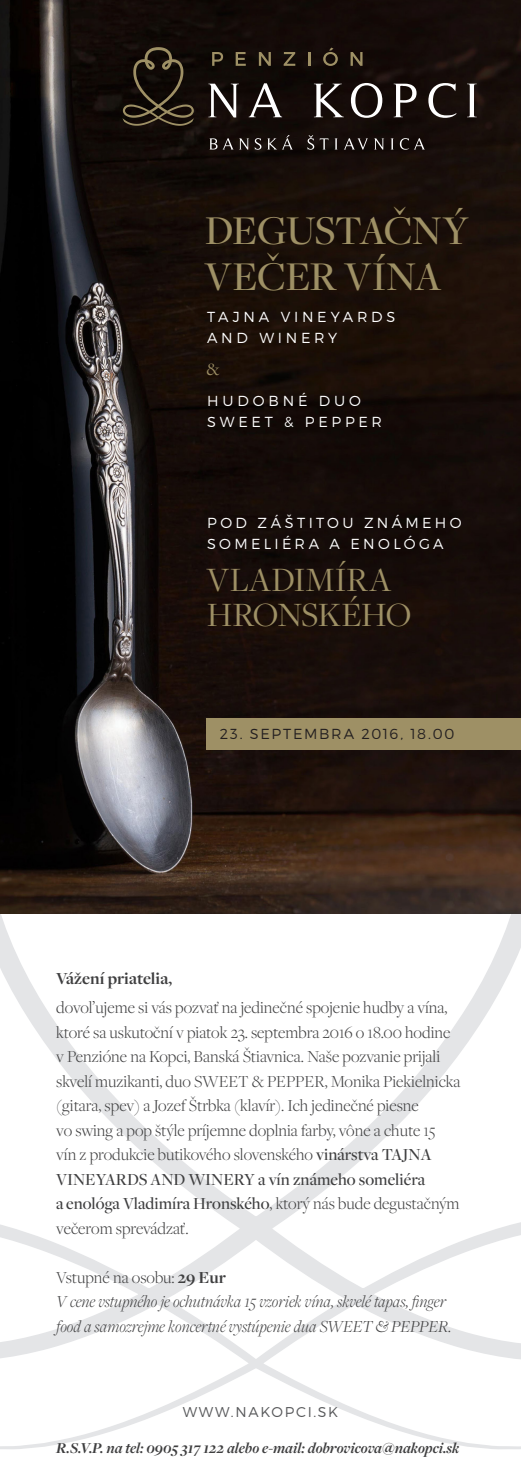
<style>
.page{position:relative;width:521px;height:1474px;background:#fff}
.page>*{position:absolute;margin:0;border:0;box-sizing:border-box;transform-origin:0 0}
.t1{font:500 42.35px "Freight Disp Pro";letter-spacing:-.015em;color:#9e9065}
.t2{font:35.35px/35px "Freight Disp Pro";letter-spacing:.005em;color:#9e9065}
.t3{font:18.03px "Freight Disp Pro";color:#9e9065}
.t4{font:300 17.5px/24.5px "Freight Disp Pro";color:#3e3e3f}
.t5{font:italic 300 17.5px/24.5px "Freight Disp Pro";color:#3e3e3f}
.t6{font:700 17.5px "Freight Disp Pro";color:#3e3e3f}
.t7{font:italic 700 15.75px "Freight Disp Pro";color:#3e3e3f}
.t8{font:300 14.53px/21px "Montserrat";letter-spacing:.245em;color:#fff}
.t9{font:300 14.53px "Montserrat";letter-spacing:.12em;color:#231f20}
.t10{font:300 14.53px "Montserrat";letter-spacing:.265em;color:#fff}
.t11{font:300 14.17px "Montserrat";letter-spacing:.12em;color:#57585a}
.s1{font-weight:500}
.s2{font-weight:700}
</style>
<div class="page">
<svg style="left:0;top:913px;width:521px;height:536px"></svg>
<img style="left:0;top:0;width:521px;height:913px">
<div style="left:207px;top:717px;width:314px;height:32px;background:#9e9065"></div>
<svg style="left:208px;top:84px;width:31px;height:33px"></svg>
<svg style="left:249px;top:83px;width:33px;height:34px"></svg>
<svg style="left:314px;top:84px;width:30px;height:33px"></svg>
<svg style="left:351px;top:83px;width:31px;height:35px"></svg>
<svg style="left:394px;top:84px;width:22px;height:33px"></svg>
<svg style="left:428px;top:83px;width:28px;height:35px"></svg>
<svg style="left:467px;top:84px;width:10px;height:33px"></svg>
<svg style="left:212px;top:52px;width:11px;height:14px"></svg>
<svg style="left:236px;top:52px;width:10px;height:14px"></svg>
<svg style="left:259px;top:52px;width:12px;height:14px"></svg>
<svg style="left:284px;top:52px;width:11px;height:14px"></svg>
<svg style="left:308px;top:52px;width:2px;height:14px"></svg>
<svg style="left:323px;top:48px;width:15px;height:18px"></svg>
<svg style="left:350px;top:52px;width:12px;height:14px"></svg>
<svg style="left:122px;top:47px;width:72px;height:79px;background:#292117"></svg>
<svg style="left:209px;top:138px;width:40px;height:12px"></svg>
<svg style="left:255px;top:138px;width:6px;height:12px"></svg>
<svg style="left:267px;top:135px;width:26px;height:14px"></svg>
<svg style="left:307px;top:135px;width:7px;height:15px"></svg>
<svg style="left:320px;top:138px;width:8px;height:11px"></svg>
<svg style="left:334px;top:138px;width:4px;height:11px"></svg>
<svg style="left:344px;top:138px;width:24px;height:12px"></svg>
<svg style="left:374px;top:138px;width:10px;height:12px"></svg>
<svg style="left:391px;top:138px;width:3px;height:11px"></svg>
<svg style="left:400px;top:138px;width:25px;height:12px"></svg>
<p class="t1" style="left:205px;top:203px;width:266px">DEGUSTAČNÝ</p>
<p class="t1" style="left:205px;top:248px;width:238px">VEČER VÍNA</p>
<p class="t8" style="left:207px;top:306px;width:190px">TAJNA VINEYARDS</p>
<p class="t8" style="left:207px;top:327px;width:132px">AND WINERY</p>
<p class="t3" style="left:207px;top:357px;width:14px">&amp;</p>
<p class="t10" style="left:207px;top:392px;width:155px">HUDOBNÉ DUO</p>
<p class="t10" style="left:207px;top:413px;width:177px">SWEET &amp; PEPPER</p>
<p class="t8" style="left:207px;top:512px;width:256px">POD ZÁŠTITOU ZNÁMEHO<br>SOMELIÉRA A ENOLÓGA</p>
<p class="t2" style="left:207px;top:561px;width:206px">VLADIMÍRA<br>HRONSKÉHO</p>
<p class="t9" style="left:220px;top:724px;width:236px">23. SEPTEMBRA 2016, 18.00</p>
<p class="t6" style="left:56px;top:966px;width:117px">Vážení priatelia,</p>
<p class="t4" style="left:56px;top:994px;width:405px">dovoľujeme si vás pozvať na jedinečné spojenie hudby a vína, ktoré sa uskutoční v piatok 23. septembra 2016 o 18.00 hodine v Penzióne na Kopci, Banská Štiavnica. Naše pozvanie prijali skvelí muzikanti, duo SWEET &amp; PEPPER, Monika Piekielnicka (gitara, spev) a Jozef Štrbka (klavír). Ich jedinečné piesne<br>vo swing a pop štýle príjemne doplnia farby, vône a chute 15<br>vín z produkcie butikového slovenského <span class="s1">vinárstva TAJNA VINEYARDS AND WINERY a vín známeho someliéra<br>a enológa Vladimíra Hronského</span>, ktorý nás bude degustačným večerom sprevádzať.</p>
<p class="t4" style="left:56px;top:1264px;width:171px">Vstupné na osobu: <span class="s2">29 Eur</span></p>
<p class="t5" style="left:56px;top:1288px;width:397px">V cene vstupného je ochutnávka 15 vzoriek vína, skvelé tapas, finger food a samozrejme koncertné vystúpenie dua SWEET &amp; PEPPER.</p>
<p class="t11" style="left:183px;top:1402px;width:157px">WWW.NAKOPCI.SK</p>
<p class="t7" style="left:56px;top:1437px;width:404px">R.S.V.P. na tel: 0905 317 122 alebo e-mail: dobrovicova@nakopci.sk</p>
</div>
